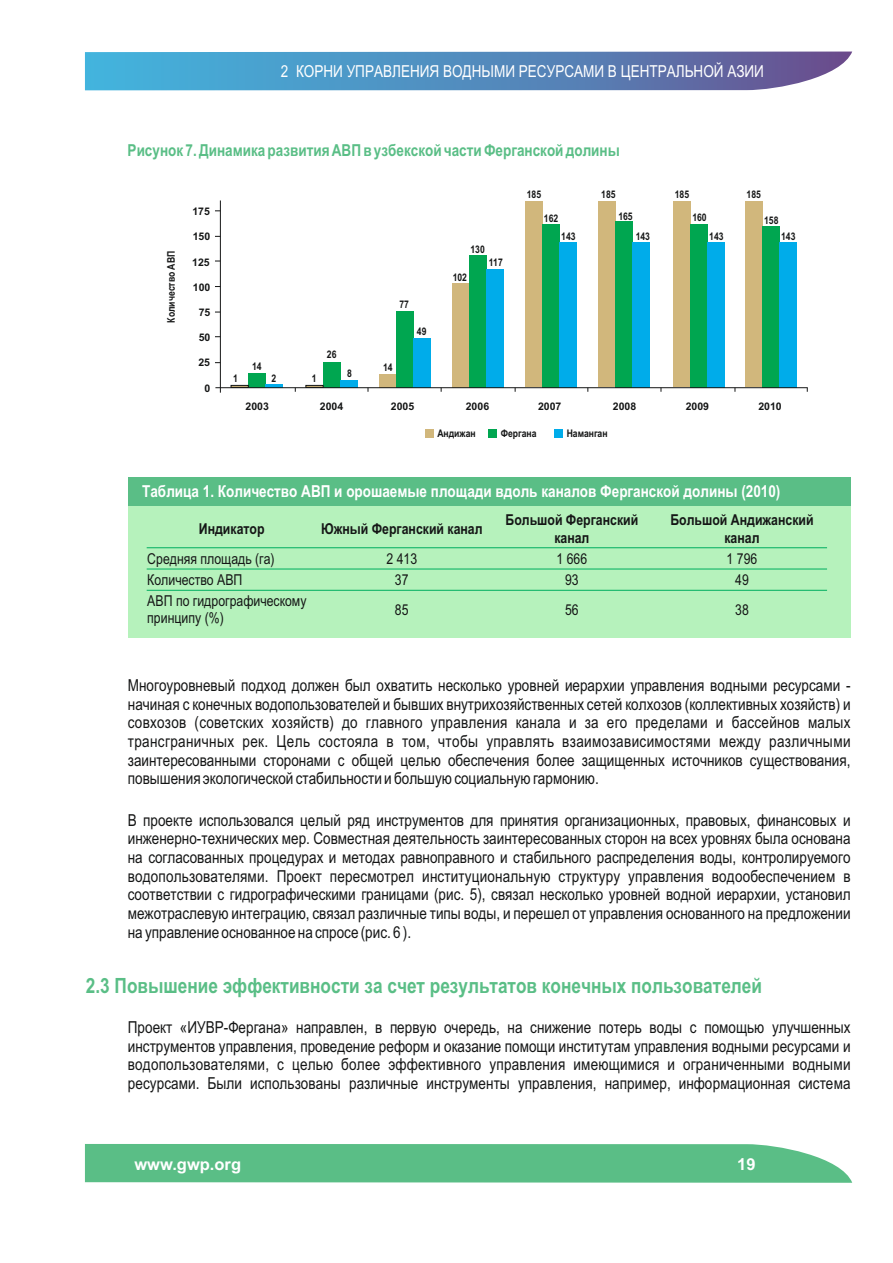
<style>
.page{position:relative;width:893px;height:1263px;background:#fff}
.page>*{position:absolute;margin:0;border:0;box-sizing:border-box;transform-origin:0 0}
.t1{font:700 21px "Arial Narrow";color:#5abe86}
.t2{font:16.5px/18.8px "Arial Narrow";color:#151616;text-align:justify}
.t3{font:700 16.5px "Arial Narrow";color:#fff}
.t4{font:700 16.5px "Arial Narrow";color:#5abe86}
.t5{font:16.5px "Arial Narrow";color:#fff}
.t6{font:700 16.5px "Arial";color:#fff}
.t7{font:15px/17px "Arial Narrow";color:#151616}
.t8{font:700 15px/17.1px "Arial Narrow";color:#151616;text-align:center}
.t9{font:700 10.5px "Arial Narrow";color:#151616}
.t10{font:700 10.5px "Arial";color:#151616}
</style>
<div class="page">
<svg style="left:85px;top:1144px;width:767px;height:39px;background:#62c18c"></svg>
<svg style="left:85px;top:52px;width:767px;height:38px;background:#598dbe"></svg>
<div style="left:128px;top:505px;width:722px;height:132px;background:#b6f2bc"></div>
<hr style="left:147px;top:590px;width:680px;height:1px;background:#00ae5f">
<hr style="left:147px;top:569px;width:680px;height:1px;background:#00ae5f">
<hr style="left:147px;top:547px;width:680px;height:1px;background:#00ae5f">
<div style="left:128px;top:477px;width:722px;height:28px;background:#5abe86"></div>
<div style="left:745px;top:202px;width:18px;height:185px;background:#d1b77c"></div>
<div style="left:762px;top:226px;width:18px;height:161px;background:#00a650"></div>
<div style="left:780px;top:242px;width:17px;height:145px;background:#00acea"></div>
<div style="left:673px;top:202px;width:18px;height:185px;background:#d1b77c"></div>
<div style="left:690px;top:224px;width:18px;height:163px;background:#00a650"></div>
<div style="left:707px;top:242px;width:18px;height:145px;background:#00acea"></div>
<div style="left:598px;top:202px;width:18px;height:185px;background:#d1b77c"></div>
<div style="left:615px;top:221px;width:18px;height:166px;background:#00a650"></div>
<div style="left:632px;top:242px;width:18px;height:145px;background:#00acea"></div>
<div style="left:525px;top:202px;width:17px;height:185px;background:#d1b77c"></div>
<div style="left:542px;top:224px;width:17px;height:163px;background:#00a650"></div>
<div style="left:559px;top:242px;width:17px;height:145px;background:#00acea"></div>
<div style="left:453px;top:283px;width:17px;height:104px;background:#d1b77c"></div>
<div style="left:470px;top:255px;width:17px;height:132px;background:#00a650"></div>
<div style="left:487px;top:269px;width:17px;height:118px;background:#00acea"></div>
<div style="left:379px;top:374px;width:18px;height:13px;background:#d1b77c"></div>
<div style="left:396px;top:311px;width:18px;height:76px;background:#00a650"></div>
<div style="left:413px;top:338px;width:18px;height:49px;background:#00acea"></div>
<div style="left:323px;top:362px;width:17px;height:25px;background:#00a650"></div>
<div style="left:340px;top:380px;width:17px;height:7px;background:#00acea"></div>
<div style="left:248px;top:373px;width:17px;height:14px;background:#00a650"></div>
<hr style="left:265px;top:384px;width:17px;height:3px;background:#00acea">
<div style="left:425px;top:429px;width:8px;height:8px;background:#d1b77c"></div>
<div style="left:488px;top:429px;width:9px;height:8px;background:#00a650"></div>
<div style="left:554px;top:429px;width:9px;height:8px;background:#00acea"></div>
<hr style="left:220px;top:200px;width:1px;height:193px;background:#151616">
<svg style="left:306px;top:385px;width:17px;height:2px"></svg>
<svg style="left:231px;top:385px;width:18px;height:2px"></svg>
<hr style="left:215px;top:387px;width:593px;height:1px;background:#151616">
<p class="t5" style="left:281px;top:65px;width:485px">2 КОРНИ УПРАВЛЕНИЯ ВОДНЫМИ РЕСУРСАМИ В ЦЕНТРАЛЬНОЙ АЗИИ</p>
<p class="t4" style="left:128px;top:144px;width:494px">Рисунок 7. Динамика развития АВП в узбекской части Ферганской долины</p>
<p class="t9" style="left:167px;top:322px;width:73px;rotate:-90deg">Количество АВП</p>
<p class="t10" style="left:192px;top:207px;width:19px">175</p>
<p class="t10" style="left:193px;top:233px;width:19px">150</p>
<p class="t10" style="left:192px;top:258px;width:19px">125</p>
<p class="t10" style="left:193px;top:283px;width:19px">100</p>
<p class="t10" style="left:199px;top:308px;width:13px">75</p>
<p class="t10" style="left:199px;top:334px;width:13px">50</p>
<p class="t10" style="left:198px;top:359px;width:13px">25</p>
<p class="t10" style="left:204px;top:384px;width:7px">0</p>
<p class="t9" style="left:252px;top:362px;width:11px">14</p>
<p class="t9" style="left:233px;top:374px;width:6px">1</p>
<p class="t9" style="left:271px;top:374px;width:6px">2</p>
<p class="t9" style="left:312px;top:375px;width:6px">1</p>
<p class="t9" style="left:327px;top:351px;width:11px">26</p>
<p class="t9" style="left:347px;top:369px;width:6px">8</p>
<p class="t9" style="left:399px;top:300px;width:11px">77</p>
<p class="t9" style="left:417px;top:328px;width:11px">49</p>
<p class="t9" style="left:383px;top:363px;width:11px">14</p>
<p class="t9" style="left:470px;top:245px;width:16px">130</p>
<p class="t9" style="left:453px;top:273px;width:16px">102</p>
<p class="t9" style="left:489px;top:258px;width:15px">117</p>
<p class="t9" style="left:527px;top:191px;width:16px">185</p>
<p class="t9" style="left:544px;top:214px;width:16px">162</p>
<p class="t9" style="left:561px;top:232px;width:16px">143</p>
<p class="t9" style="left:601px;top:191px;width:16px">185</p>
<p class="t9" style="left:618px;top:212px;width:16px">165</p>
<p class="t9" style="left:636px;top:232px;width:16px">143</p>
<p class="t9" style="left:675px;top:191px;width:16px">185</p>
<p class="t9" style="left:747px;top:191px;width:16px">185</p>
<p class="t9" style="left:692px;top:214px;width:16px">160</p>
<p class="t9" style="left:764px;top:217px;width:16px">158</p>
<p class="t9" style="left:709px;top:232px;width:16px">143</p>
<p class="t9" style="left:781px;top:232px;width:16px">143</p>
<p class="t10" style="left:246px;top:403px;width:25px">2003</p>
<p class="t10" style="left:320px;top:403px;width:25px">2004</p>
<p class="t10" style="left:391px;top:403px;width:25px">2005</p>
<p class="t10" style="left:466px;top:403px;width:25px">2006</p>
<p class="t10" style="left:538px;top:403px;width:25px">2007</p>
<p class="t10" style="left:613px;top:403px;width:25px">2008</p>
<p class="t10" style="left:686px;top:403px;width:25px">2009</p>
<p class="t10" style="left:758px;top:403px;width:25px">2010</p>
<p class="t9" style="left:437px;top:430px;width:40px">Андижан</p>
<p class="t9" style="left:501px;top:430px;width:37px">Фергана</p>
<p class="t9" style="left:567px;top:430px;width:42px">Наманган</p>
<p class="t3" style="left:142px;top:485px;width:640px">Таблица 1. Количество АВП и орошаемые площади вдоль каналов Ферганской долины (2010)</p>
<p class="t8" style="left:199px;top:522px;width:67px">Индикатор</p>
<p class="t8" style="left:321px;top:522px;width:163px">Южный Ферганский канал</p>
<p class="t8" style="left:506px;top:513px;width:134px">Большой Ферганский канал</p>
<p class="t8" style="left:670px;top:513px;width:145px">Большой Андижанский канал</p>
<p class="t7" style="left:147px;top:551px;width:129px">Средняя площадь (га)</p>
<p class="t7" style="left:386px;top:551px;width:32px">2 413</p>
<p class="t7" style="left:556px;top:551px;width:32px">1 666</p>
<p class="t7" style="left:727px;top:551px;width:32px">1 796</p>
<p class="t7" style="left:147px;top:573px;width:97px">Количество АВП</p>
<p class="t7" style="left:395px;top:573px;width:15px">37</p>
<p class="t7" style="left:565px;top:573px;width:15px">93</p>
<p class="t7" style="left:735px;top:573px;width:15px">49</p>
<p class="t7" style="left:147px;top:594px;width:161px">АВП по гидрографическому принципу (%)</p>
<p class="t7" style="left:395px;top:602px;width:15px">85</p>
<p class="t7" style="left:565px;top:602px;width:15px">56</p>
<p class="t7" style="left:735px;top:602px;width:15px">38</p>
<p class="t2" style="left:128px;top:677px;width:724px">Многоуровневый подход должен был охватить несколько уровней иерархии управления водными ресурсами - начиная с конечных водопользователей и бывших внутрихозяйственных сетей колхозов (коллективных хозяйств) и совхозов (советских хозяйств) до главного управления канала и за его пределами и бассейнов малых трансграничных рек. Цель состояла в том, чтобы управлять взаимозависимостями между различными заинтересованными сторонами с общей целью обеспечения более защищенных источников существования, повышения экологической стабильности и большую социальную гармонию.</p>
<p class="t2" style="left:128px;top:812px;width:724px">В проекте использовался целый ряд инструментов для принятия организационных, правовых, финансовых и инженерно-технических мер. Совместная деятельность заинтересованных сторон на всех уровнях была основана на согласованных процедурах и методах равноправного и стабильного распределения воды, контролируемого водопользователями. Проект пересмотрел институциональную структуру управления водообеспечением в соответствии с гидрографическими границами (рис. 5), связал несколько уровней водной иерархии, установил межотраслевую интеграцию, связал различные типы воды, и перешел от управления основанного на предложении на управление основанное на спросе (рис. 6 ).</p>
<p class="t1" style="left:86px;top:977px;width:678px">2.3 Повышение эффективности за счет результатов конечных пользователей</p>
<p class="t2" style="left:128px;top:1019px;width:724px">Проект «ИУВР-Фергана» направлен, в первую очередь, на снижение потерь воды с помощью улучшенных инструментов управления, проведение реформ и оказание помощи институтам управления водными ресурсами и водопользователями, с целью более эффективного управления имеющимися и ограниченными водными ресурсами. Были использованы различные инструменты управления, например, информационная система</p>
<p class="t6" style="left:134px;top:1158px;width:108px">www.gwp.org</p>
<p class="t6" style="left:737px;top:1158px;width:20px">19</p>
</div>
